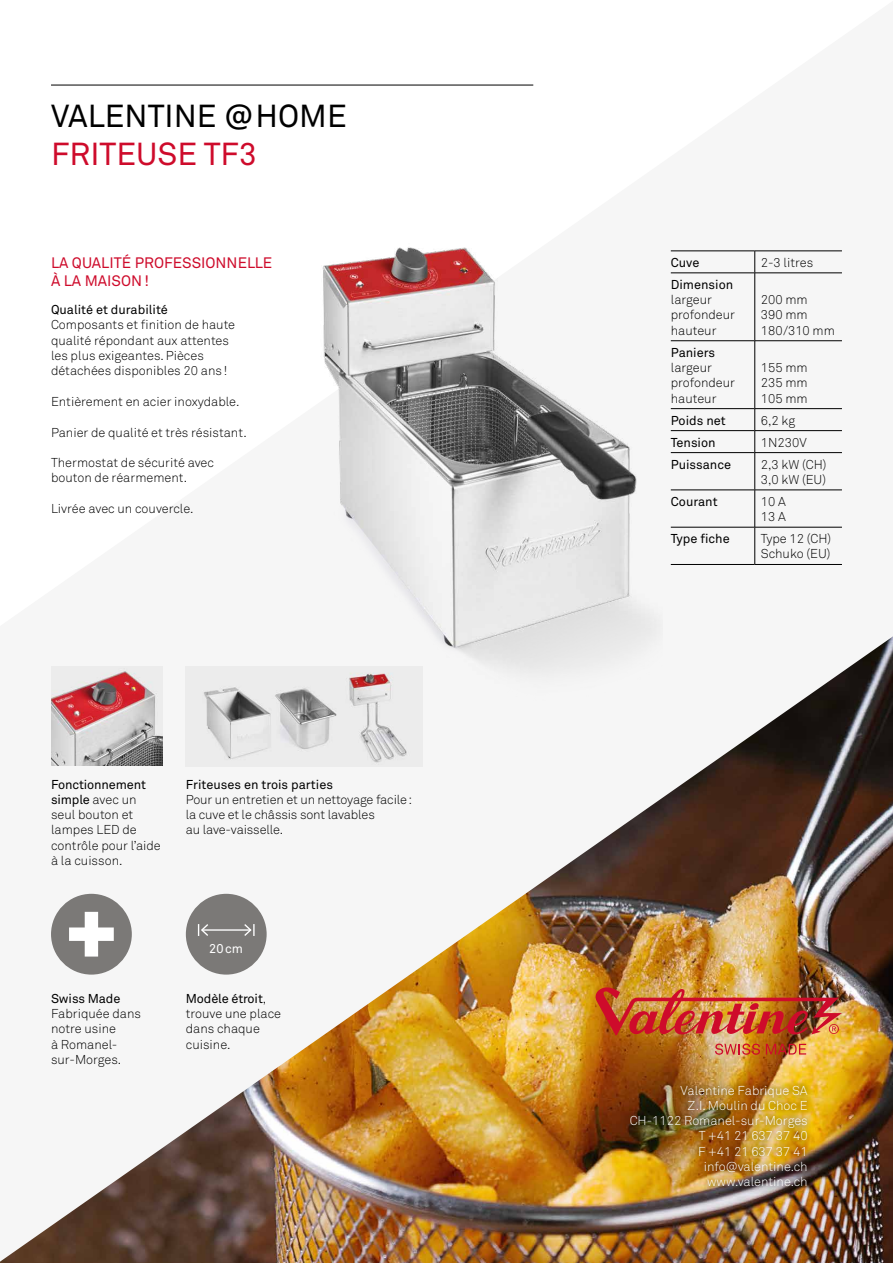
<style>
.page{position:relative;width:893px;height:1263px;background:#fff}
.page>*{position:absolute;margin:0;border:0;box-sizing:border-box;transform-origin:0 0}
.t1{font:31.5px "Akkurat Pro";color:#000}
.t2{font:31.5px "Akkurat Pro";color:#ce0b2b}
.t3{font:15px/18px "Akkurat Pro";color:#ce0b2b}
.t4{font:300 12.75px/15.3px "Akkurat Pro";color:#000}
.t5{font:300 12.75px/15.3px "Akkurat Pro";color:#fff;text-align:right}
.t6{font:12.75px "Akkurat Pro";color:#000}
.t7{font:12.75px "Akkurat Pro";color:#fff}
.s1{font-weight:400}
</style>
<div class="page">
<img style="left:0;top:84px;width:893px;height:1178px">
<hr style="left:51px;top:85px;width:482px;height:1px;background:#000">
<svg style="left:715px;top:1043px;width:45px;height:12px"></svg>
<svg style="left:766px;top:1044px;width:40px;height:10px"></svg>
<img style="left:593px;top:987px;width:249px;height:48px">
<img style="left:186px;top:666px;width:237px;height:101px">
<img style="left:296px;top:183px;width:367px;height:533px">
<hr style="left:671px;top:251px;width:84px;height:1px;background:#000">
<hr style="left:671px;top:273px;width:83px;height:1px;background:#000">
<hr style="left:671px;top:340px;width:83px;height:1px;background:#000">
<hr style="left:671px;top:408px;width:83px;height:1px;background:#000">
<hr style="left:671px;top:430px;width:83px;height:1px;background:#000">
<hr style="left:671px;top:452px;width:83px;height:1px;background:#000">
<hr style="left:671px;top:490px;width:83px;height:1px;background:#000">
<hr style="left:671px;top:527px;width:83px;height:1px;background:#000">
<hr style="left:671px;top:564px;width:83px;height:1px;background:#000">
<hr style="left:754px;top:273px;width:88px;height:1px;background:#000">
<hr style="left:754px;top:340px;width:88px;height:1px;background:#000">
<hr style="left:754px;top:408px;width:88px;height:1px;background:#000">
<hr style="left:754px;top:430px;width:88px;height:1px;background:#000">
<hr style="left:754px;top:452px;width:88px;height:1px;background:#000">
<hr style="left:754px;top:490px;width:88px;height:1px;background:#000">
<hr style="left:754px;top:527px;width:88px;height:1px;background:#000">
<hr style="left:755px;top:251px;width:87px;height:1px;background:#000">
<svg style="left:754px;top:251px;width:1px;height:22px"></svg>
<hr style="left:754px;top:273px;width:1px;height:67px;background:#000">
<svg style="left:754px;top:409px;width:1px;height:43px"></svg>
<hr style="left:754px;top:453px;width:1px;height:37px;background:#000">
<hr style="left:754px;top:490px;width:1px;height:37px;background:#000">
<hr style="left:754px;top:527px;width:1px;height:37px;background:#000">
<hr style="left:754px;top:564px;width:88px;height:1px;background:#000">
<hr style="left:754px;top:341px;width:1px;height:67px;background:#000">
<img style="left:51px;top:666px;width:111px;height:100px">
<div style="left:51px;top:894px;width:81px;height:80px;background:#7b7977;border-radius:50%"></div>
<svg style="left:69px;top:912px;width:45px;height:44px"></svg>
<div style="left:186px;top:894px;width:81px;height:80px;background:#7b7977;border-radius:50%"></div>
<hr style="left:202px;top:929px;width:49px;height:2px;background:#fff">
<svg style="left:198px;top:924px;width:12px;height:12px"></svg>
<svg style="left:243px;top:924px;width:12px;height:12px"></svg>
<img style="left:623px;top:1077px;width:192px;height:117px">
<h1 class="t1" style="left:51px;top:97px;width:297px">VALENTINE @HOME</h1>
<h1 class="t2" style="left:51px;top:135px;width:207px">FRITEUSE TF3</h1>
<p class="t3" style="left:51px;top:254px;width:223px">LA QUALITÉ PROFESSIONNELLE<br>À LA MAISON!</p>
<p class="t6" style="left:51px;top:302px;width:118px">Qualité et durabilité</p>
<p class="t4" style="left:51px;top:317px;width:186px">Composants et finition de haute qualité répondant aux attentes les plus exigeantes. Pièces détachées disponibles 20 ans!</p>
<p class="t4" style="left:51px;top:394px;width:190px">Entièrement en acier inoxydable.</p>
<p class="t4" style="left:51px;top:424px;width:197px">Panier de qualité et très résistant.</p>
<p class="t4" style="left:51px;top:455px;width:165px">Thermostat de sécurité avec bouton de réarmement.</p>
<p class="t4" style="left:51px;top:501px;width:144px">Livrée avec un couvercle.</p>
<p class="t4" style="left:51px;top:776px;width:111px"><span class="s1">Fonctionnement simple</span> avec un seul bouton et lampes LED de contrôle pour l’aide à la cuisson.</p>
<p class="t6" style="left:186px;top:777px;width:149px">Friteuses en trois parties</p>
<p class="t4" style="left:186px;top:792px;width:228px">Pour un entretien et un nettoyage facile: la cuve et le châssis sont lavables<br>au lave-vaisselle.</p>
<p class="t6" style="left:51px;top:991px;width:71px">Swiss Made</p>
<p class="t4" style="left:51px;top:1006px;width:91px">Fabriquée dans notre usine<br>à Romanel&shy;sur-Morges.</p>
<p class="t7" style="left:209px;top:941px;width:35px">20cm</p>
<p class="t4" style="left:186px;top:991px;width:97px"><span class="s1">Modèle étroit</span>, trouve une place dans chaque cuisine.</p>
<p class="t6" style="left:671px;top:255px;width:30px">Cuve</p>
<p class="t4" style="left:761px;top:255px;width:54px">2-3 litres</p>
<p class="t6" style="left:671px;top:277px;width:64px">Dimension</p>
<p class="t4" style="left:671px;top:292px;width:66px">largeur profondeur hauteur</p>
<p class="t4" style="left:761px;top:292px;width:76px">200 mm<br>390 mm<br>180/310 mm</p>
<p class="t6" style="left:671px;top:345px;width:46px">Paniers</p>
<p class="t4" style="left:671px;top:360px;width:66px">largeur profondeur hauteur</p>
<p class="t4" style="left:761px;top:360px;width:48px;text-align:justify">155 mm 235 mm 105 mm</p>
<p class="t6" style="left:671px;top:413px;width:56px">Poids net</p>
<p class="t4" style="left:761px;top:412px;width:36px">6,2 kg</p>
<p class="t6" style="left:671px;top:435px;width:46px">Tension</p>
<p class="t4" style="left:761px;top:434px;width:48px">1N230V</p>
<p class="t6" style="left:671px;top:457px;width:62px">Puissance</p>
<p class="t4" style="left:761px;top:456px;width:67px">2,3 kW (CH)<br>3,0 kW (EU)</p>
<p class="t6" style="left:671px;top:494px;width:48px">Courant</p>
<p class="t4" style="left:761px;top:494px;width:27px">10 A<br>13 A</p>
<p class="t6" style="left:671px;top:531px;width:61px">Type fiche</p>
<p class="t4" style="left:761px;top:531px;width:72px">Type 12 (CH)<br>Schuko (EU)</p>
<p class="t5" style="left:630px;top:1082px;width:180px">Valentine Fabrique SA<br>Z.I. Moulin du Choc E<br>CH-1122 Romanel-sur-Morges<br>T +41 21 637 37 40<br>F +41 21 637 37 41 info@valentine.ch www.valentine.ch</p>
</div>
